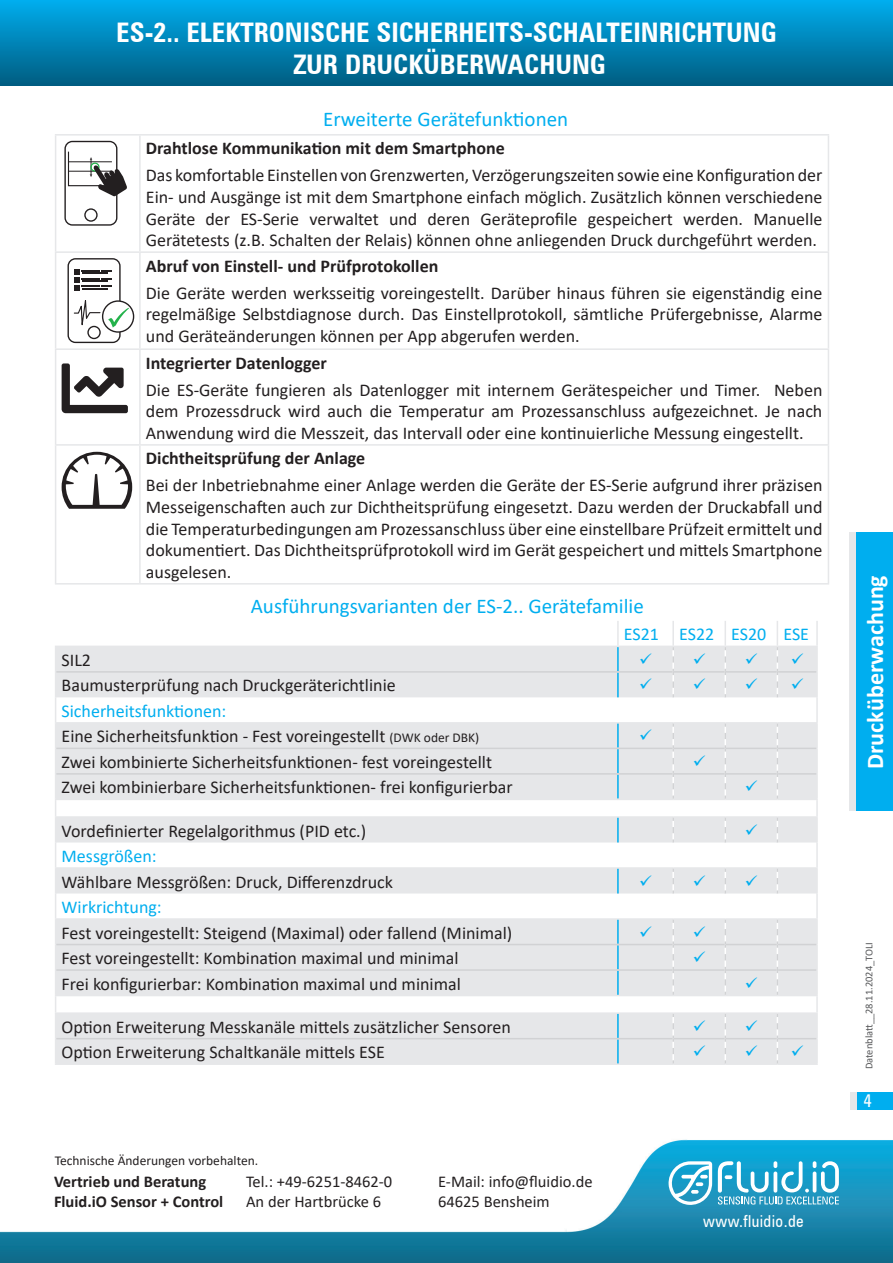
<style>
.page{position:relative;width:893px;height:1263px;background:#fff}
.page>*{position:absolute;margin:0;border:0;box-sizing:border-box;transform-origin:0 0}
.t1{font:700 condensed 27px/32.4px "Zurich BT";color:#fff;text-align:center}
.t2{font:700 24px "Calibri";color:#fff}
.t3{font:21px "Calibri";color:#00aeef}
.t4{font:18px/21.6px "Calibri";color:#231f20;text-align:justify}
.t5{font:700 18px "Calibri";color:#231f20}
.t6{font:18px "Calibri";color:#00aeef}
.t7{font:condensed 18px "Zurich BT";color:#fff}
.t8{font:16.5px/19.8px "Calibri";color:#231f20}
.t9{font:700 16.5px/19.8px "Calibri";color:#231f20}
.t10{font:condensed 16.5px "Zurich BT";letter-spacing:.025em;color:#fff}
.t11{font:13.5px "Calibri";color:#231f20}
.t12{font:10.5px "Calibri";color:#57585a}
.s1{color:#00aeef}
.s2{font-size:13.5px}
</style>
<div class="page">
<div style="left:0;top:0;width:893px;height:85px;background:linear-gradient(to bottom,#00adee,#005d81)"></div>
<div style="left:855px;top:532px;width:38px;height:279px;background:#00aeef"></div>
<div style="left:849px;top:532px;width:6px;height:279px;background:#e6e7e9"></div>
<div style="left:856px;top:1092px;width:37px;height:18px;background:#00aeef"></div>
<div style="left:850px;top:1092px;width:6px;height:18px;background:#e6e7e9"></div>
<img style="left:1px;top:1139px;width:892px;height:124px">
<svg style="left:668px;top:1161px;width:44px;height:45px"></svg>
<svg style="left:718px;top:1161px;width:121px;height:43px"></svg>
<hr style="left:55px;top:1063px;width:563px;height:2px;background:#e6e7e9">
<hr style="left:618px;top:1063px;width:55px;height:2px;background:#e6e7e9">
<hr style="left:777px;top:1063px;width:41px;height:2px;background:#e6e7e9">
<hr style="left:673px;top:1063px;width:52px;height:2px;background:#e6e7e9">
<hr style="left:725px;top:1063px;width:52px;height:2px;background:#e6e7e9">
<hr style="left:55px;top:134px;width:85px;height:2px;background:#e6e7e9">
<hr style="left:55px;top:136px;width:1px;height:115px;background:#e6e7e9">
<hr style="left:140px;top:134px;width:689px;height:2px;background:#e6e7e9">
<hr style="left:139px;top:136px;width:2px;height:115px;background:#e6e7e9">
<hr style="left:828px;top:136px;width:1px;height:115px;background:#e6e7e9">
<hr style="left:55px;top:251px;width:85px;height:2px;background:#e6e7e9">
<hr style="left:55px;top:253px;width:1px;height:95px;background:#e6e7e9">
<hr style="left:140px;top:251px;width:689px;height:2px;background:#e6e7e9">
<hr style="left:139px;top:253px;width:2px;height:95px;background:#e6e7e9">
<hr style="left:828px;top:253px;width:1px;height:95px;background:#e6e7e9">
<hr style="left:55px;top:348px;width:85px;height:2px;background:#e6e7e9">
<hr style="left:55px;top:350px;width:1px;height:94px;background:#e6e7e9">
<hr style="left:140px;top:348px;width:689px;height:2px;background:#e6e7e9">
<hr style="left:139px;top:350px;width:2px;height:94px;background:#e6e7e9">
<hr style="left:828px;top:350px;width:1px;height:94px;background:#e6e7e9">
<hr style="left:55px;top:444px;width:85px;height:2px;background:#e6e7e9">
<hr style="left:55px;top:446px;width:1px;height:137px;background:#e6e7e9">
<hr style="left:140px;top:444px;width:689px;height:2px;background:#e6e7e9">
<hr style="left:139px;top:446px;width:2px;height:137px;background:#e6e7e9">
<hr style="left:828px;top:446px;width:1px;height:137px;background:#e6e7e9">
<hr style="left:55px;top:583px;width:85px;height:1px;background:#e6e7e9">
<hr style="left:140px;top:583px;width:689px;height:1px;background:#e6e7e9">
<svg style="left:64px;top:141px;width:63px;height:85px"></svg>
<svg style="left:103px;top:301px;width:31px;height:31px"></svg>
<div style="left:102px;top:300px;width:32px;height:33px;border:1px solid #231f20;border-radius:50%"></div>
<svg style="left:68px;top:258px;width:61px;height:85px"></svg>
<svg style="left:62px;top:452px;width:70px;height:57px"></svg>
<svg style="left:55px;top:621px;width:763px;height:442px"></svg>
<h1 class="t1" style="left:116px;top:16px;width:662px">ES-2.. ELEKTRONISCHE SICHERHEITS-SCHALTEINRICHTUNG<br>ZUR DRUCKÜBERWACHUNG</h1>
<p class="t3" style="left:323px;top:105px;width:247px">Erweiterte Gerätefunktionen</p>
<p class="t5" style="left:146px;top:136px;width:360px">Drahtlose Kommunikation mit dem Smartphone</p>
<p class="t4" style="left:146px;top:164px;width:678px">Das komfortable Einstellen vonGrenzwerten, Verzögerungszeiten sowie eine Konfiguration der Ein- und Ausgänge ist mit dem Smartphone einfach möglich. Zusätzlich können verschiedene Geräte der ES-Serie verwaltet und deren Geräteprofile gespeichert werden. Manuelle Gerätetests (z.B. Schalten der Relais) können ohne anliegenden Druck durchgeführt werden.</p>
<p class="t5" style="left:146px;top:253px;width:294px">Abruf von Einstell- und Prüfprotokollen</p>
<p class="t4" style="left:146px;top:281px;width:678px">Die Geräte werden werksseitig voreingestellt. Darüber hinaus führen sie eigenständig eine regelmäßige Selbstdiagnose durch. Das Einstellprotokoll, sämtliche Prüfergebnisse, Alarme und Geräteänderungen können per App abgerufen werden.</p>
<p class="t5" style="left:146px;top:350px;width:183px">Integrierter Datenlogger</p>
<p class="t4" style="left:146px;top:378px;width:678px">Die ES-Geräte fungieren als Datenlogger mit internem Gerätespeicher und Timer. Neben dem Prozessdruck wird auch die Temperatur am Prozessanschluss aufgezeichnet. Je nach Anwendung wird die Messzeit, das Intervall oder eine kontinuierliche Messung eingestellt.</p>
<p class="t5" style="left:146px;top:446px;width:221px">Dichtheitsprüfung der Anlage</p>
<p class="t4" style="left:146px;top:474px;width:678px">Bei der Inbetriebnahme einer Anlage werden die Geräte der ES-Serie aufgrund ihrer präzisen Messeigenschaften auch zur Dichtheitsprüfung eingesetzt. Dazu werden der Druckabfall und die Temperaturbedingungen am Prozessanschluss über eine einstellbare Prüfzeit ermittelt und dokumentiert. Das Dichtheitsprüfprotokoll wird im Gerät gespeichert und mittels Smartphone ausgelesen.</p>
<p class="t3" style="left:251px;top:592px;width:394px">Ausführungsvarianten der ES-2.. Gerätefamilie</p>
<p class="t4" style="left:62px;top:649px;width:31px">SIL2</p>
<p class="t4" style="left:62px;top:674px;width:336px">Baumusterprüfung nach Druckgeräterichtlinie</p>
<p class="t4" style="left:62px;top:698px;width:419px;line-height:25.5px"><span class="s1">Sicherheitsfunktionen:<br></span>Eine Sicherheitsfunktion - Fest voreingestellt <span class="s2">(DWK oder DBK)</span></p>
<p class="t4" style="left:62px;top:751px;width:432px">Zwei kombinierte Sicherheitsfunktionen- fest voreingestellt</p>
<p class="t4" style="left:62px;top:776px;width:453px">Zwei kombinierbare Sicherheitsfunktionen- frei konfigurierbar</p>
<p class="t4" style="left:62px;top:819px;width:306px">Vordefinierter Regelalgorithmus (PID etc.)</p>
<p class="t6" style="left:62px;top:843px;width:97px">Messgrößen:</p>
<p class="t4" style="left:62px;top:870px;width:333px">Wählbare Messgrößen: Druck, Differenzdruck</p>
<p class="t6" style="left:62px;top:894px;width:102px">Wirkrichtung:</p>
<p class="t4" style="left:62px;top:921px;width:452px">Fest voreingestellt: Steigend (Maximal) oder fallend (Minimal)</p>
<p class="t4" style="left:62px;top:947px;width:399px">Fest voreingestellt: Kombination maximal und minimal</p>
<p class="t4" style="left:62px;top:972px;width:401px">Frei konfigurierbar: Kombination maximal und minimal</p>
<p class="t4" style="left:62px;top:1015px;width:451px">Option Erweiterung Messkanäle mittels zusätzlicher Sensoren</p>
<p class="t4" style="left:62px;top:1041px;width:325px">Option Erweiterung Schaltkanäle mittels ESE</p>
<p class="t6" style="left:624px;top:622px;width:187px">ES21 ES22 ES20 ESE</p>
<p class="t11" style="left:55px;top:1151px;width:205px">Technische Änderungen vorbehalten.</p>
<p class="t9" style="left:54px;top:1172px;width:171px">Vertrieb und Beratung<br>Fluid.iO Sensor + Control</p>
<p class="t8" style="left:246px;top:1172px;width:148px">Tel.: +49-6251-8462-0<br>An der Hartbrücke 6</p>
<p class="t8" style="left:438px;top:1172px;width:156px">E-Mail: info@fluidio.de<br>64625 Bensheim</p>
<p class="t10" style="left:703px;top:1211px;width:102px">www.fluidio.de</p>
<h2 class="t2" style="left:858px;top:769px;width:196px;rotate:-90deg">Drucküberwachung</h2>
<p class="t12" style="left:862px;top:1069px;width:129px;rotate:-90deg">Datenblatt__28.11.2024_TOLI</p>
<p class="t7" style="left:863px;top:1090px;width:10px">4</p>
</div>
